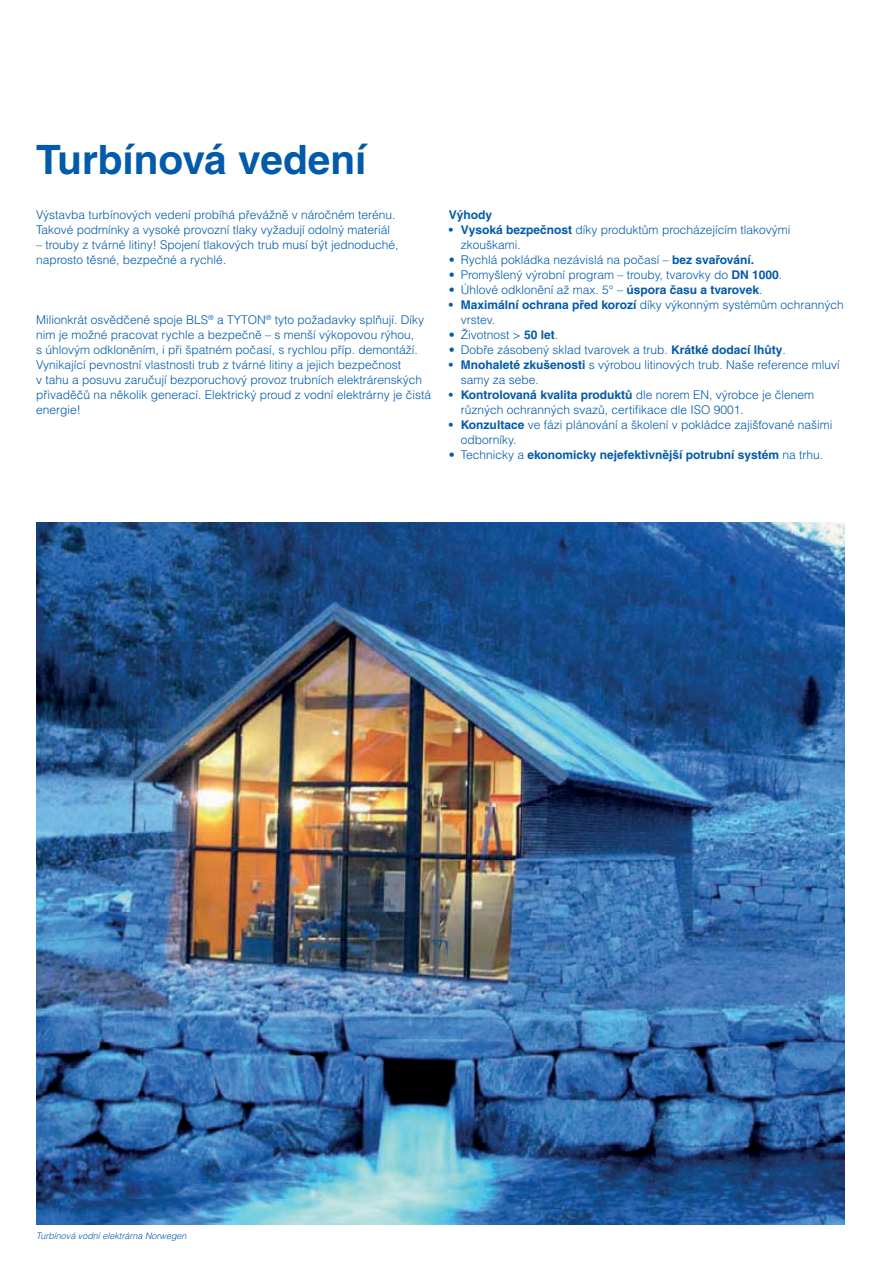
<style>
.page{position:relative;width:887px;height:1263px;background:#fff}
.page>*{position:absolute;margin:0;border:0;box-sizing:border-box;transform-origin:0 0}
.t1{font:700 40.5px "Helvetica CE";color:#015aaa}
.t2{font:300 12px/15px "Helvetica CE";color:#015aaa}
.t3{font:700 12px "Helvetica CE";color:#015aaa}
.t4{font:italic 300 9px "Helvetica CE";color:#015aaa}
.s1{font-weight:700}
.s2{font-weight:300}
</style>
<div class="page">
<img style="left:36px;top:522px;width:808px;height:702px">
<h1 class="t1" style="left:36px;top:135px;width:332px">Turbínová vedení</h1>
<p class="t2" style="left:36px;top:207px;width:361px">Výstavba turbínových vedení probíhá převážně v náročném terénu.<br>Takové podmínky a vysoké provozní tlaky vyžadují odolný materiál</p>
<p class="t2" style="left:36px;top:237px;width:364px">– trouby z tvárné litiny! Spojení tlakových trub musí být jednoduché, naprosto těsné, bezpečné a rychlé.</p>
<p class="t2" style="left:36px;top:312px;width:396px">Milionkrát osvědčené spoje BLS<sup>®</sup> a TYTON<sup>®</sup> tyto požadavky splňují. Díky nim je možné pracovat rychle a bezpečně – s menší výkopovou rýhou,<br>s úhlovým odkloněním, i při špatném počasí, s rychlou příp. demontáží.<br>Vynikající pevnostní vlastnosti trub z tvárné litiny a jejich bezpečnost<br>v tahu a posuvu zaručují bezporuchový provoz trubních elektrárenských přivaděčů na několik generací. Elektrický proud z vodní elektrárny je čistá energie!</p>
<p class="t3" style="left:449px;top:207px;width:45px">Výhody</p>
<p class="t2" style="left:460px;top:222px;width:331px;text-indent:-12px"><span class="s1">• Vysoká bezpečnost</span> díky produktům procházejícím tlakovými zkouškami.</p>
<p class="t2" style="left:449px;top:252px;width:307px">• Rychlá pokládka nezávislá na počasí – <span class="s1">bez svařování.</span></p>
<p class="t2" style="left:449px;top:267px;width:335px">• Promyšlený výrobní program – trouby, tvarovky do <span class="s1">DN 1000</span>.</p>
<p class="t2" style="left:449px;top:282px;width:315px">• Úhlové odklonění až max. 5° – <span class="s1">úspora času a tvarovek</span>.</p>
<p class="t2" style="left:460px;top:297px;width:384px;text-indent:-12px"><span class="s1">• Maximální ochrana před korozí</span> díky výkonným systémům ochranných vrstev.</p>
<p class="t2" style="left:449px;top:327px;width:111px">• Životnost &gt; <span class="s1">50 let</span>.</p>
<p class="t2" style="left:449px;top:342px;width:338px">• Dobře zásobený sklad tvarovek a trub. <span class="s1">Krátké dodací lhůty</span>.</p>
<p class="t2" style="left:460px;top:357px;width:380px;text-indent:-12px"><span class="s1">• Mnohaleté zkušenosti</span> s výrobou litinových trub. Naše reference mluví samy za sebe.</p>
<p class="t2" style="left:460px;top:387px;width:355px;text-indent:-12px"><span class="s1">• Kontrolovaná kvalita produktů</span> dle norem EN, výrobce je členem různých ochranných svazů, certifikace dle ISO 9001.</p>
<p class="t2" style="left:460px;top:417px;width:373px;text-indent:-12px"><span class="s1">• Konzultace</span> ve fázi plánování a školení v pokládce zajišťované našimi odborníky.</p>
<p class="t3" style="left:449px;top:447px;width:376px"><span class="s2">• Technicky a</span> ekonomicky nejefektivnější potrubní systém <span class="s2">na trhu.</span></p>
<p class="t4" style="left:36px;top:1231px;width:152px">Turbínová vodní elektrárna Norwegen</p>
</div>
